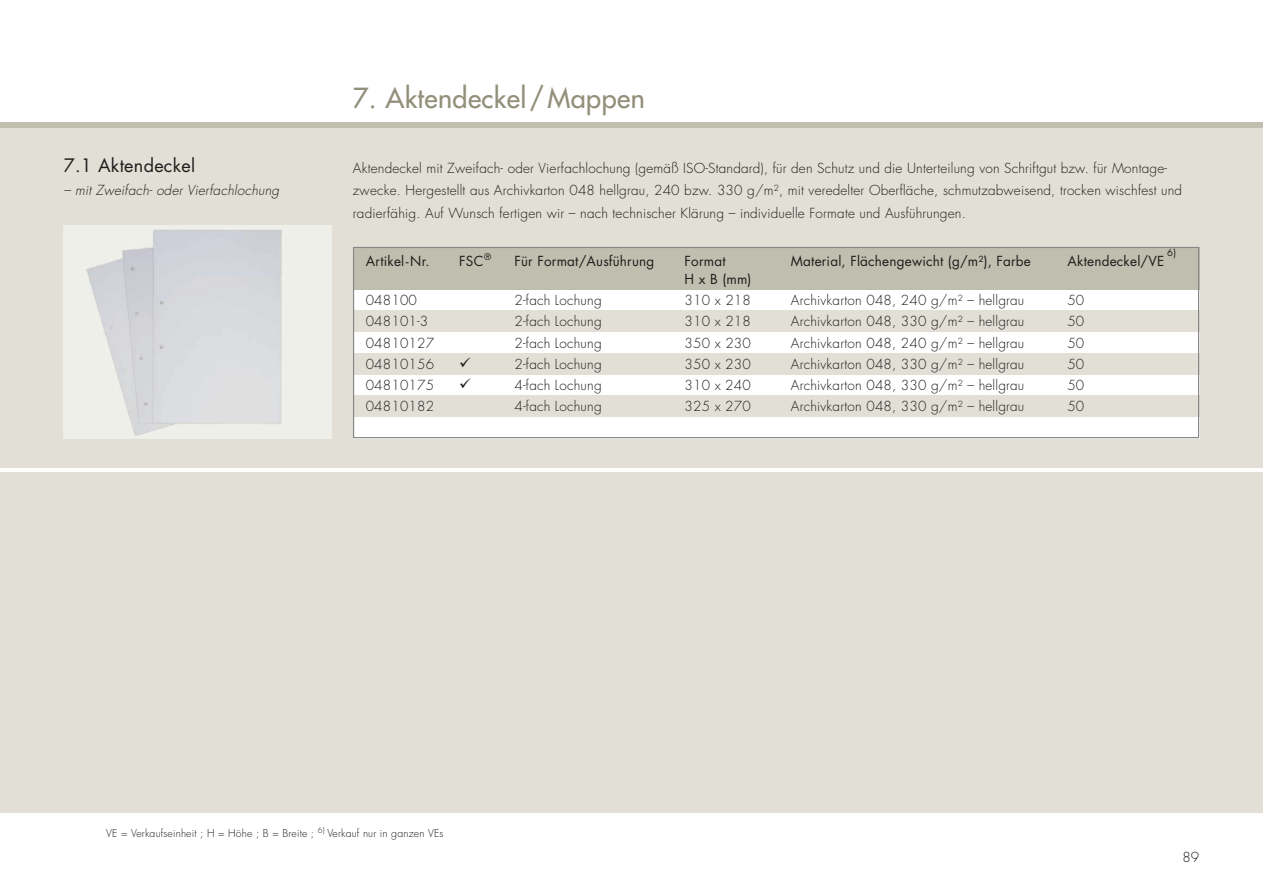
<style>
.page{position:relative;width:1263px;height:893px;background:#fff}
.page>*{position:absolute;margin:0;border:0;box-sizing:border-box;transform-origin:0 0}
.t1{font:500 27px "Futura Std";letter-spacing:.015em;color:#928f7a}
.t2{font:18px "Futura Std";letter-spacing:.015em;color:#1d1d1b}
.t3{font:300 13.5px/22.5px "Futura Std";letter-spacing:.015em;color:#1d1d1b}
.t4{font:13.5px "Futura Std";letter-spacing:.015em;color:#1d1d1b}
.t5{font:italic 300 13.5px "Futura Std";letter-spacing:.015em;color:#1d1d1b}
.t6{font:300 10.5px "Futura Std";letter-spacing:.015em;color:#1d1d1b}
.t7{font:9.6px "Futura Std";color:#1d1d1b}
</style>
<div class="page">
<div style="left:0;top:128px;width:1263px;height:340px;background:#e1dfd6"></div>
<div style="left:0;top:473px;width:1263px;height:340px;background:#e1dfd6"></div>
<div style="left:0;top:122px;width:1263px;height:6px;background:#c0beae"></div>
<div style="left:353px;top:247px;width:846px;height:191px;background:#fff"></div>
<div style="left:353px;top:311px;width:846px;height:21px;background:#e1dfd6"></div>
<div style="left:353px;top:353px;width:846px;height:21px;background:#e1dfd6"></div>
<div style="left:353px;top:396px;width:846px;height:21px;background:#e1dfd6"></div>
<div style="left:353px;top:247px;width:846px;height:42px;background:#c0beae"></div>
<div style="left:353px;top:247px;width:846px;height:191px;border:1px solid #878787"></div>
<img style="left:64px;top:226px;width:268px;height:212px">
<h2 class="t2" style="left:64px;top:154px;width:133px">7.1 Aktendeckel</h2>
<p class="t5" style="left:64px;top:182px;width:217px">– mit Zweifach- oder Vierfachlochung</p>
<h1 class="t1" style="left:353px;top:81px;width:293px">7. Aktendeckel/Mappen</h1>
<p class="t3" style="left:353px;top:157px;width:831px">Aktendeckel mit Zweifach- oder Vierfachlochung (gemäß ISO-Standard), für den Schutz und die Unterteilung von Schriftgut bzw. für Montage&shy;zwecke. Hergestellt aus Archivkarton 048 hellgrau, 240 bzw. 330 g/m², mit veredelter Oberfläche, schmutzabweisend, trocken wischfest und radierfähig. Auf Wunsch fertigen wir – nach technischer Klärung – individuelle Formate und Ausführungen.</p>
<p class="t7" style="left:1167px;top:246px;width:11px">6)</p>
<p class="t4" style="left:366px;top:252px;width:66px">Artikel-Nr.</p>
<p class="t4" style="left:459px;top:252px;width:34px">FSC<sup>®</sup></p>
<p class="t4" style="left:514px;top:252px;width:141px">Für Format/Ausführung</p>
<p class="t4" style="left:685px;top:252px;width:43px">Format</p>
<p class="t4" style="left:791px;top:252px;width:241px">Material, Flächengewicht (g/m²), Farbe</p>
<p class="t4" style="left:1067px;top:252px;width:98px">Aktendeckel/VE</p>
<p class="t4" style="left:685px;top:270px;width:68px">H x B (mm)</p>
<p class="t3" style="left:366px;top:289px;width:53px">048100</p>
<p class="t3" style="left:514px;top:289px;width:89px">2-fach Lochung</p>
<p class="t3" style="left:685px;top:289px;width:68px">310 x 218</p>
<p class="t3" style="left:791px;top:289px;width:235px">Archivkarton 048, 240 g/m² – hellgrau</p>
<p class="t3" style="left:1067px;top:289px;width:18px">50</p>
<p class="t3" style="left:366px;top:311px;width:64px">048101-3</p>
<p class="t3" style="left:514px;top:311px;width:89px">2-fach Lochung</p>
<p class="t3" style="left:685px;top:311px;width:68px">310 x 218</p>
<p class="t3" style="left:791px;top:311px;width:235px">Archivkarton 048, 330 g/m² – hellgrau</p>
<p class="t3" style="left:1067px;top:311px;width:18px">50</p>
<p class="t3" style="left:366px;top:332px;width:70px">04810127</p>
<p class="t3" style="left:514px;top:332px;width:89px">2-fach Lochung</p>
<p class="t3" style="left:685px;top:332px;width:68px">350 x 230</p>
<p class="t3" style="left:791px;top:332px;width:235px">Archivkarton 048, 240 g/m² – hellgrau</p>
<p class="t3" style="left:1067px;top:332px;width:18px">50</p>
<p class="t3" style="left:366px;top:353px;width:70px">04810156</p>
<p class="t3" style="left:514px;top:353px;width:89px">2-fach Lochung</p>
<p class="t3" style="left:685px;top:353px;width:68px">350 x 230</p>
<p class="t3" style="left:791px;top:353px;width:235px">Archivkarton 048, 330 g/m² – hellgrau</p>
<p class="t3" style="left:1067px;top:353px;width:18px">50</p>
<p class="t3" style="left:366px;top:374px;width:70px">04810175</p>
<p class="t3" style="left:514px;top:374px;width:89px">4-fach Lochung</p>
<p class="t3" style="left:685px;top:374px;width:68px">310 x 240</p>
<p class="t3" style="left:791px;top:374px;width:235px">Archivkarton 048, 330 g/m² – hellgrau</p>
<p class="t3" style="left:1067px;top:374px;width:18px">50</p>
<p class="t3" style="left:366px;top:396px;width:70px">04810182</p>
<p class="t3" style="left:514px;top:396px;width:89px">4-fach Lochung</p>
<p class="t3" style="left:685px;top:396px;width:68px">325 x 270</p>
<p class="t3" style="left:791px;top:396px;width:235px">Archivkarton 048, 330 g/m² – hellgrau</p>
<p class="t3" style="left:1067px;top:396px;width:18px">50</p>
<p class="t6" style="left:106px;top:827px;width:339px">VE = Verkaufseinheit ; H = Höhe ; B = Breite ; <sup>6)</sup> Verkauf nur in ganzen VEs</p>
<p class="t3" style="left:1182px;top:846px;width:18px">89</p>
</div>
